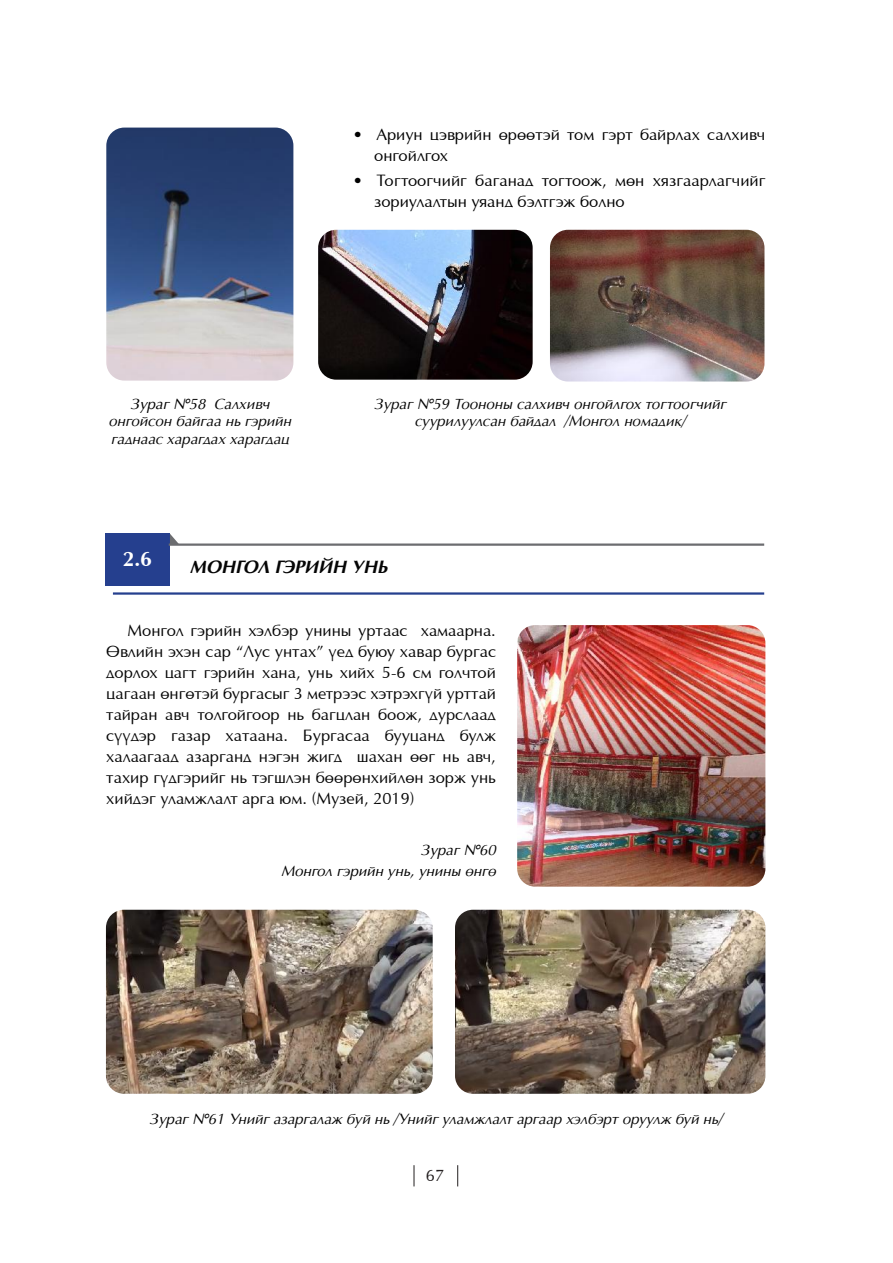
<style>
.page{position:relative;width:893px;height:1263px;background:#fff}
.page>*{position:absolute;margin:0;border:0;box-sizing:border-box;transform-origin:0 0}
.t1{font:700 21px "Mogul Opus";color:#fff}
.Garchig{font:italic 700 18px "Mogul Opus";color:#050505}
.t2{font:16.5px/21px "Mogul Opus";color:#050505;text-align:justify}
.t3{font:16.5px/21px "Mogul Opus";color:#000}
.t4{font:16.5px "Mogul Opus";color:#231f20}
.зургийн_тайлбар{font:italic 15px/17.2px "Mogul Opus";color:#050505;text-align:center}
.зургийн_тайлбар-2{font:italic 15px "Mogul Opus";color:#000}
.s1{color:#000}
</style>
<div class="page">
<svg style="left:414px;top:1165px;width:1px;height:21px"></svg>
<svg style="left:457px;top:1165px;width:1px;height:21px"></svg>
<img style="left:106px;top:128px;width:187px;height:253px">
<img style="left:318px;top:230px;width:215px;height:150px">
<img style="left:550px;top:230px;width:214px;height:151px">
<div style="left:106px;top:534px;width:64px;height:52px;background:#253f8e"></div>
<svg style="left:170px;top:534px;width:8px;height:9px"></svg>
<hr style="left:113px;top:592px;width:651px;height:3px;background:#253f8e">
<hr style="left:169px;top:543px;width:595px;height:3px;background:#6c6d70">
<img style="left:517px;top:625px;width:248px;height:262px">
<img style="left:106px;top:910px;width:327px;height:184px">
<img style="left:455px;top:910px;width:310px;height:184px">
<p class="t3" style="left:374px;top:124px;width:393px;text-indent:-21px">• Ариун цэврийн өрөөтэй том гэрт байрлах салхивч онгойлгох</p>
<p class="t3" style="left:374px;top:171px;width:393px;text-indent:-21px">• Тогтоогчийг баганад тогтоож, мөн хязгаарлагчийг зориулалтын уяанд бэлтгэж болно</p>
<p class="зургийн_тайлбар" style="left:109px;top:396px;width:184px"><span class="s1">Зураг № 58</span> Салхивч онгойсон байгаа нь гэрийн гаднаас харагдах харагдац</p>
<p class="зургийн_тайлбар" style="left:374px;top:396px;width:354px">Зураг № 59 Тоононы салхивч онгойлгох тогтоогчийг суурилуулсан байдал /Монгол номадик/</p>
<p class="t1" style="left:123px;top:547px;width:31px">2.6</p>
<p class="Garchig" style="left:190px;top:557px;width:199px">МОНГОЛ ГЭРИЙН УНЬ</p>
<p class="t2" style="left:106px;top:621px;width:391px;text-indent:21px">Монгол гэрийн хэлбэр унины уртаас хамаарна.<br>Өвлийн эхэн сар “Лус унтах” үед буюу хавар бургас дорлох цагт гэрийн хана, унь хийх 5-6 см голчтой цагаан өнгөтэй бургасыг 3 метрээс хэтрэхгүй урттай тайран авч толгойгоор нь багцлан боож, дурслаад сүүдэр газар хатаана. Бургасаа бууцанд булж халаагаад азарганд нэгэн жигд шахан өөг нь авч, тахир гүдгэрийг нь тэгшлэн бөөрөнхийлөн зорж унь хийдэг уламжлалт арга юм. (Музей, 2019)</p>
<p class="зургийн_тайлбар-2" style="left:420px;top:842px;width:77px">Зураг № 60</p>
<p class="зургийн_тайлбар-2" style="left:281px;top:863px;width:216px">Монгол гэрийн унь, унины өнгө</p>
<p class="зургийн_тайлбар" style="left:149px;top:1111px;width:575px"><span class="s1">Зураг № 61</span> Унийг азаргалаж буй нь /Унийг уламжлалт аргаар хэлбэрт оруулж буй нь/</p>
<p class="t4" style="left:426px;top:1166px;width:20px">67</p>
</div>
